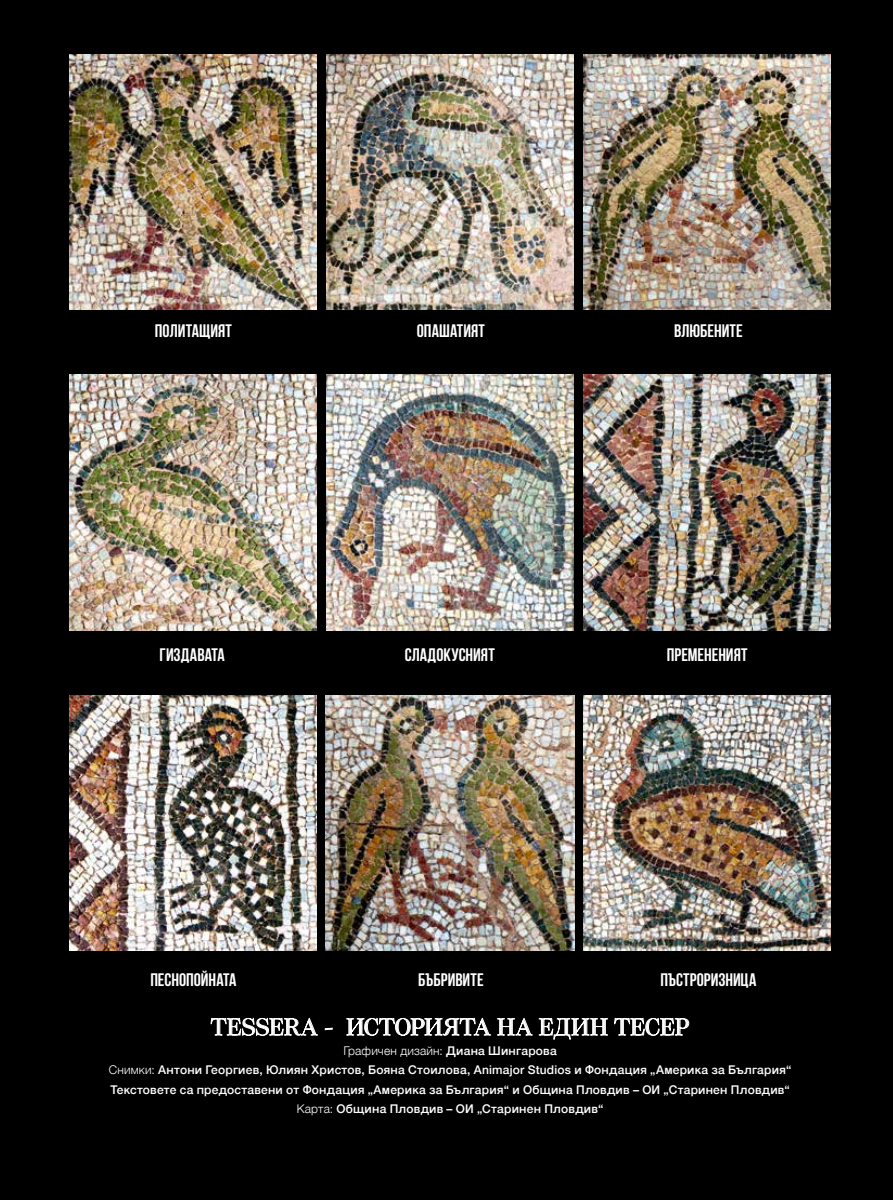
<style>
.page{position:relative;width:893px;height:1200px;background:#fff}
.page>*{position:absolute;margin:0;border:0;box-sizing:border-box;transform-origin:0 0}
.t1{font:500 22.5px "Vogue Highline Serif";letter-spacing:-.005em;color:#fff}
.t2{font:700 18px "Bebas Neue";color:#fff}
.t3{font:500 12px/19.5px "Helvetica Neue";letter-spacing:.02em;color:#fff;text-align:center}
.s1{font-weight:300}
</style>
<div class="page">
<div style="left:0;top:0;width:893px;height:1199px;background:#000"></div>
<img style="left:69px;top:54px;width:248px;height:255px">
<img style="left:326px;top:54px;width:248px;height:255px">
<img style="left:583px;top:54px;width:248px;height:255px">
<img style="left:326px;top:375px;width:248px;height:255px">
<img style="left:583px;top:375px;width:248px;height:255px">
<img style="left:69px;top:375px;width:248px;height:255px">
<img style="left:325px;top:695px;width:250px;height:255px">
<img style="left:583px;top:695px;width:248px;height:255px">
<svg style="left:211px;top:1017px;width:107px;height:18px"></svg>
<svg style="left:347px;top:1017px;width:144px;height:18px"></svg>
<svg style="left:497px;top:1018px;width:34px;height:16px"></svg>
<svg style="left:539px;top:1018px;width:69px;height:21px"></svg>
<svg style="left:615px;top:1018px;width:74px;height:17px"></svg>
<img style="left:69px;top:695px;width:248px;height:255px">
<h2 class="t2" style="left:155px;top:320px;width:78px">ПОЛИТАЩИЯТ</h2>
<h2 class="t2" style="left:417px;top:320px;width:70px">ОПАШАТИЯТ</h2>
<h2 class="t2" style="left:674px;top:320px;width:70px">ВЛЮБЕНИТЕ</h2>
<h2 class="t2" style="left:160px;top:645px;width:67px">ГИЗДАВАТА</h2>
<h2 class="t2" style="left:405px;top:645px;width:92px">СЛАДОКУСНИЯТ</h2>
<h2 class="t2" style="left:667px;top:645px;width:82px">ПРЕМЕНЕНИЯТ</h2>
<h2 class="t2" style="left:150px;top:969px;width:88px">ПЕСНОПОЙНАТА</h2>
<h2 class="t2" style="left:418px;top:969px;width:67px">БЪБРИВИТЕ</h2>
<h2 class="t2" style="left:660px;top:969px;width:98px">ПЪСТРОРИЗНИЦА</h2>
<h1 class="t1" style="left:211px;top:1012px;width:480px">TESSERA - ИСТОРИЯТА НА ЕДИН ТЕСЕР</h1>
<p class="t3" style="left:109px;top:1039px;width:684px"><span class="s1">Графичен дизайн:</span> Диана Шингарова<br><span class="s1">Снимки:</span> Антони Георгиев, Юлиян Христов, Бояна Стоилова, Animajor Studios и Фондация „Америка за България“ Текстовете са предоставени от Фондация „Америка за България“ и Община Пловдив – ОИ „Старинен Пловдив“ <span class="s1">Карта:</span> Община Пловдив – ОИ „Старинен Пловдив“</p>
</div>
